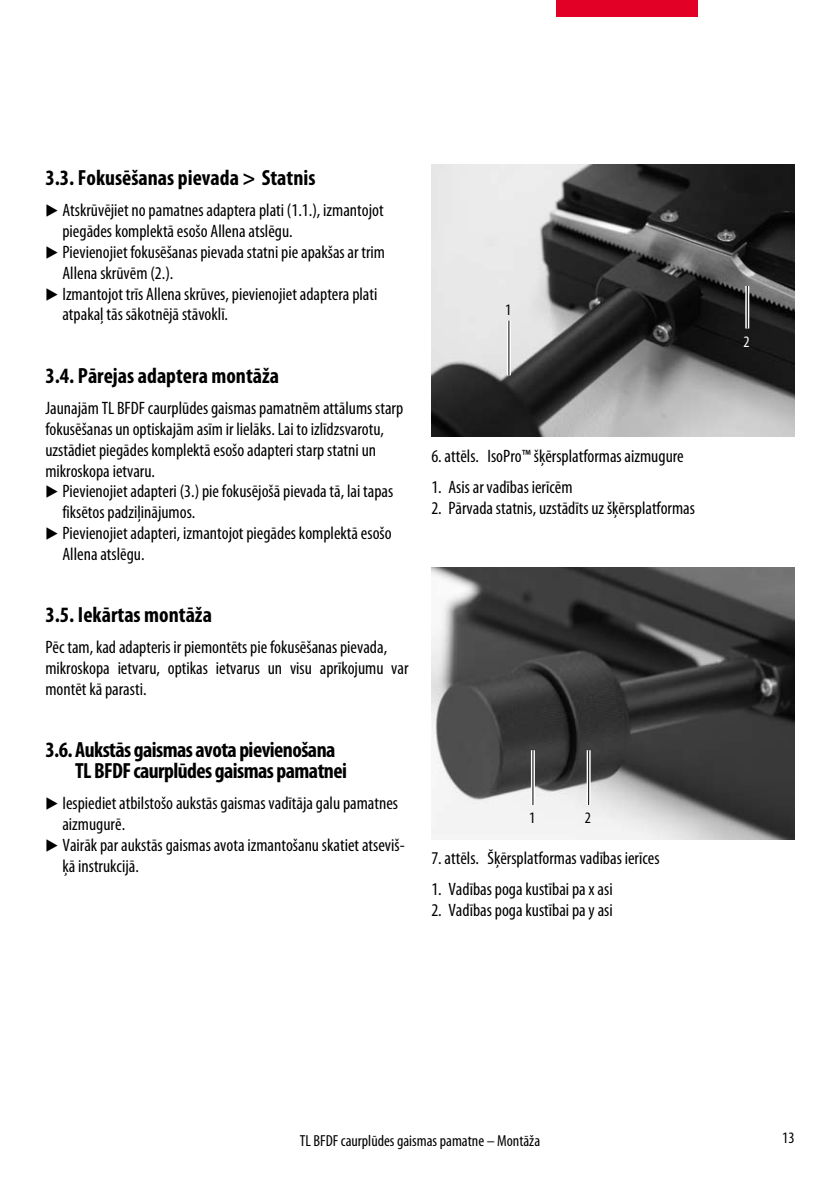
<style>
.page{position:relative;width:840px;height:1191px;background:#fff}
.page>*{position:absolute;margin:0;border:0;box-sizing:border-box;transform-origin:0 0}
.t1{font:700 condensed 22px "Myriad Pro";color:#000}
.t2{font:700 condensed 22px/20.8px "Myriad Pro";letter-spacing:-.025em;color:#000}
.t3{font:condensed 18px/20.8px "Myriad Pro";color:#000}
.t4{font:condensed 16px "Myriad Pro";color:#000}
.t5{font:condensed 16px "Myriad Pro";color:#fff}
.s1{font-family:"European Pi Three";font-stretch:normal;font-size:16px}
</style>
<div class="page">
<img style="left:431px;top:164px;width:363px;height:273px">
<svg style="left:506px;top:321px;width:4px;height:54px"></svg>
<hr style="left:508px;top:321px;width:1px;height:54px;background:#000">
<svg style="left:744px;top:286px;width:4px;height:42px"></svg>
<hr style="left:746px;top:286px;width:1px;height:42px;background:#000">
<img style="left:431px;top:567px;width:363px;height:272px">
<svg style="left:530px;top:750px;width:4px;height:55px"></svg>
<hr style="left:532px;top:750px;width:1px;height:55px;background:#000">
<svg style="left:586px;top:750px;width:4px;height:55px"></svg>
<hr style="left:588px;top:750px;width:1px;height:55px;background:#000">
<div style="left:556px;top:0;width:141px;height:17px;background:#e20026"></div>
<p class="t1" style="left:45px;top:164px;width:271px">3.3. Fokusēšanas pievada &gt; Statnis</p>
<p class="t3" style="left:45px;top:200px;width:339px"><span class="s1">E</span> Atskrūvējiet no pamatnes adaptera plati (1.1.), izmantojot</p>
<p class="t3" style="left:62px;top:221px;width:230px">piegādes komplektā esošo Allena atslēgu.</p>
<p class="t3" style="left:45px;top:241px;width:341px"><span class="s1">E</span> Pievienojiet fokusēšanas pievada statni pie apakšas ar trim</p>
<p class="t3" style="left:62px;top:262px;width:111px">Allena skrūvēm (2.).</p>
<p class="t3" style="left:45px;top:283px;width:333px"><span class="s1">E</span> Izmantojot trīs Allena skrūves, pievienojiet adaptera plati</p>
<p class="t3" style="left:62px;top:304px;width:165px">atpakaļ tās sākotnējā stāvoklī.</p>
<p class="t1" style="left:45px;top:362px;width:235px">3.4. Pārejas adaptera montāža</p>
<p class="t3" style="left:45px;top:397px;width:359px">Jaunajām TL BFDF caurplūdes gaismas pamatnēm attālums starp</p>
<p class="t3" style="left:45px;top:418px;width:340px">fokusēšanas un optiskajām asīm ir lielāks. Lai to izlīdzsvarotu,</p>
<p class="t3" style="left:45px;top:439px;width:332px">uzstādiet piegādes komplektā esošo adapteri starp statni un</p>
<p class="t3" style="left:45px;top:460px;width:109px">mikroskopa ietvaru.</p>
<p class="t3" style="left:45px;top:481px;width:349px"><span class="s1">E</span> Pievienojiet adapteri (3.) pie fokusējošā pievada tā, lai tapas</p>
<p class="t3" style="left:62px;top:501px;width:133px">fiksētos padziļinājumos.</p>
<p class="t3" style="left:45px;top:522px;width:347px"><span class="s1">E</span> Pievienojiet adapteri, izmantojot piegādes komplektā esošo</p>
<p class="t3" style="left:62px;top:543px;width:82px">Allena atslēgu.</p>
<p class="t1" style="left:45px;top:601px;width:168px">3.5. Iekārtas montāža</p>
<p class="t3" style="left:45px;top:637px;width:364px">Pēc tam, kad adapteris ir piemontēts pie fokusēšanas pievada, mikroskopa ietvaru, optikas ietvarus un visu aprīkojumu var montēt kā parasti.</p>
<p class="t2" style="left:75px;top:739px;width:273px;text-indent:-30px">3.6. Aukstās gaismas avota pievienošana<br>TL BFDF caurplūdes gaismas pamatnei</p>
<p class="t3" style="left:45px;top:793px;width:354px"><span class="s1">E</span> Iespiediet atbilstošo aukstās gaismas vadītāja galu pamatnes</p>
<p class="t3" style="left:62px;top:813px;width:63px">aizmugurē.</p>
<p class="t3" style="left:45px;top:834px;width:360px"><span class="s1">E</span> Vairāk par aukstās gaismas avota izmantošanu skatiet atseviš-</p>
<p class="t3" style="left:62px;top:855px;width:76px">ķā instrukcijā.</p>
<p class="t4" style="left:505px;top:300px;width:8px">1</p>
<p class="t3" style="left:431px;top:445px;width:254px">6. attēls. IsoPro™ šķērsplatformas aizmugure</p>
<p class="t3" style="left:431px;top:476px;width:143px">1. Asis ar vadības ierīcēm</p>
<p class="t3" style="left:431px;top:497px;width:265px">2. Pārvada statnis, uzstādīts uz šķērsplatformas</p>
<p class="t4" style="left:584px;top:808px;width:8px">2</p>
<p class="t4" style="left:529px;top:808px;width:8px">1</p>
<p class="t3" style="left:431px;top:847px;width:230px">7. attēls. Šķērsplatformas vadības ierīces</p>
<p class="t3" style="left:431px;top:879px;width:183px">1. Vadības poga kustībai pa x asi</p>
<p class="t3" style="left:431px;top:899px;width:183px">2. Vadības poga kustībai pa y asi</p>
<p class="t5" style="left:743px;top:332px;width:8px">2</p>
<p class="t4" style="left:299px;top:1130px;width:242px">TL BFDF caurplūdes gaismas pamatne – Montāža</p>
<p class="t4" style="left:781px;top:1128px;width:12px">13</p>
</div>
